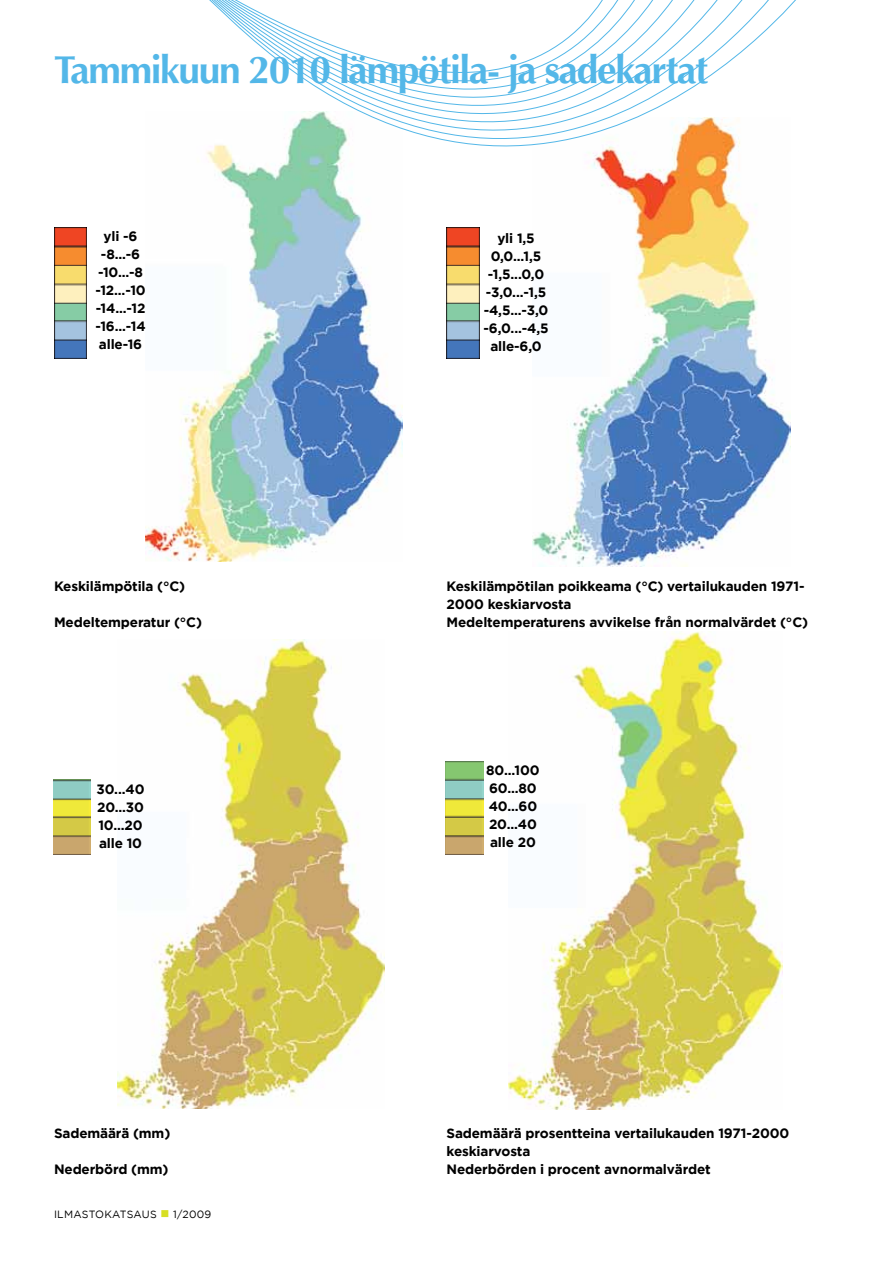
<style>
.page{position:relative;width:893px;height:1263px;background:#fff}
.page>*{position:absolute;margin:0;border:0;box-sizing:border-box;transform-origin:0 0}
.t1{font:700 39px "Optima LT Std";letter-spacing:-.035em;color:#53b7e8}
.t2{font:700 13.5px/18px "Gotham";letter-spacing:-.01em;color:#000}
.t3{font:10.5px "Gotham";letter-spacing:.02em;color:#000}
.s1{color:#d7df23}
</style>
<div class="page">
<img style="left:145px;top:324px;width:257px;height:238px">
<img style="left:533px;top:324px;width:258px;height:243px">
<img style="left:118px;top:640px;width:267px;height:469px">
<img style="left:509px;top:631px;width:274px;height:478px">
<img style="left:54px;top:324px;width:33px;height:34px">
<img style="left:446px;top:324px;width:33px;height:34px">
<img style="left:53px;top:780px;width:38px;height:74px">
<img style="left:446px;top:761px;width:37px;height:93px">
<svg style="left:54px;top:317px;width:702px;height:7px"></svg>
<svg style="left:54px;top:0;width:742px;height:317px"></svg>
<svg style="left:54px;top:0;width:723px;height:305px"></svg>
<svg style="left:54px;top:0;width:704px;height:294px"></svg>
<svg style="left:54px;top:0;width:685px;height:282px"></svg>
<svg style="left:54px;top:0;width:666px;height:270px"></svg>
<svg style="left:54px;top:0;width:648px;height:258px"></svg>
<svg style="left:54px;top:0;width:629px;height:246px"></svg>
<svg style="left:54px;top:0;width:610px;height:233px"></svg>
<svg style="left:54px;top:0;width:591px;height:219px"></svg>
<h1 class="t1" style="left:54px;top:47px;width:656px">Tammikuun 2010 lämpötila- ja sadekartat</h1>
<p class="t2" style="left:95px;top:227px;width:52px;text-align:center">yli -6 -8...-6 -10...-8 -12...-10 -14...-12 -16...-14 alle-16</p>
<p class="t2" style="left:54px;top:576px;width:133px">Keskilämpötila (°C)</p>
<p class="t2" style="left:54px;top:612px;width:150px">Medeltemperatur (°C)</p>
<p class="t2" style="left:97px;top:780px;width:49px">30...40<br>20...30<br>10...20 alle 10</p>
<p class="t2" style="left:54px;top:1124px;width:118px">Sademäärä (mm)</p>
<p class="t2" style="left:54px;top:1160px;width:116px">Nederbörd (mm)</p>
<p class="t3" style="left:54px;top:1209px;width:159px">ILMASTOKATSAUS <span class="s1">■</span> 1/2009</p>
<p class="t2" style="left:484px;top:229px;width:67px;text-align:center">yli 1,5<br>0,0...1,5 -1,5...0,0 -3,0...-1,5 -4,5...-3,0 -6,0...-4,5 alle-6,0</p>
<p class="t2" style="left:446px;top:576px;width:363px">Keskilämpötilan poikkeama (°C) vertailukauden 1971-<br>2000 keskiarvosta<br>Medeltemperaturens avvikelse från normalvärdet (°C)</p>
<p class="t2" style="left:486px;top:761px;width:55px">80...100<br>60...80<br>40...60<br>20...40 alle 20</p>
<p class="t2" style="left:446px;top:1124px;width:344px">Sademäärä prosentteina vertailukauden 1971-2000 keskiarvosta<br>Nederbörden i procent avnormalvärdet</p>
</div>
